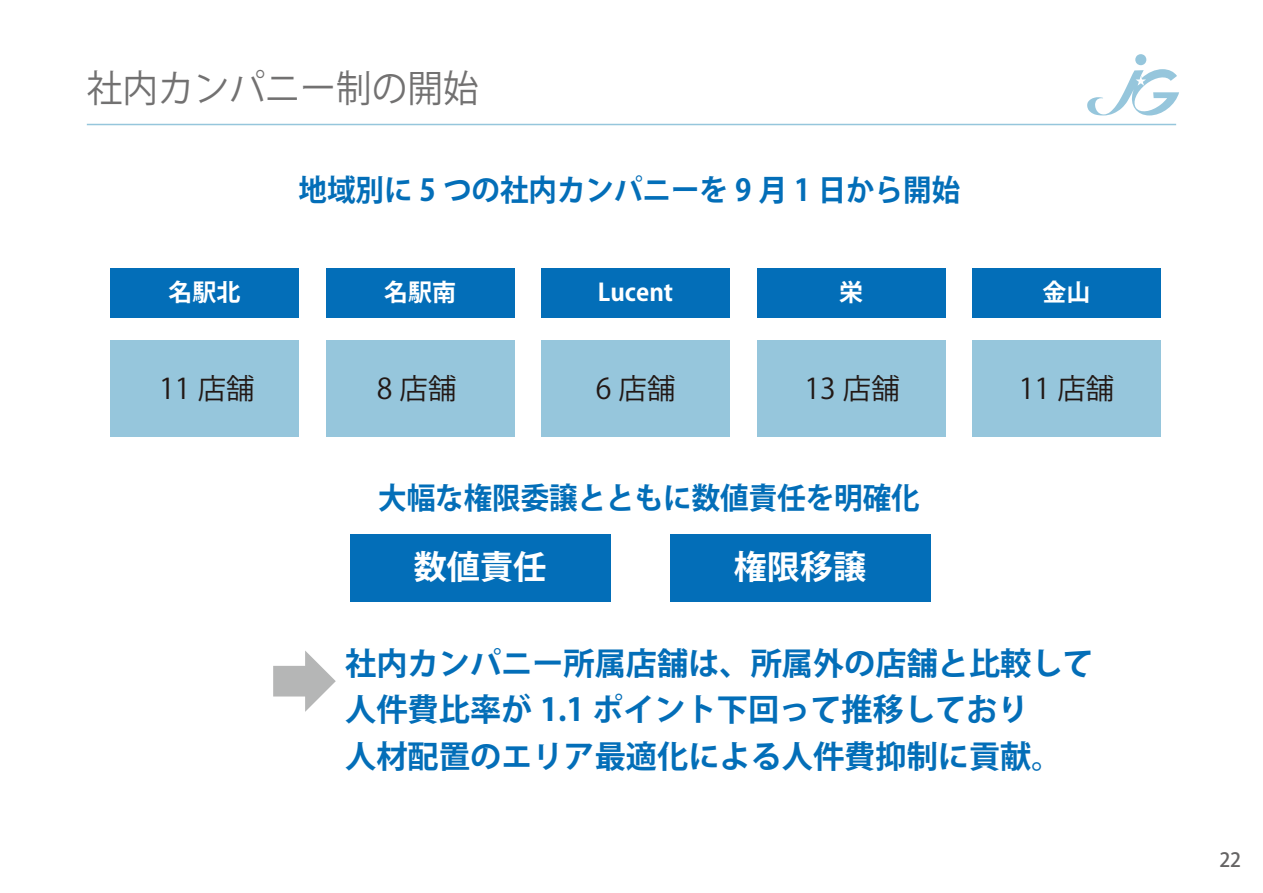
<style>
.page{position:relative;width:1263px;height:893px;background:#fff}
.page>*{position:absolute;margin:0;border:0;box-sizing:border-box;transform-origin:0 0}
.t1{font:37.5px "Koz Go Pro";color:#727171;scale:.95 1}
.t2{font:700 33px "Koz Go Pro";color:#fff}
.t3{font:700 31.5px/46.5px "Koz Go Pro";color:#036eb8}
.t4{font:700 30px "Koz Go Pro";color:#036eb8;scale:.95 1}
.t5{font:28.5px "Koz Go Pro";color:#221815}
.t6{font:700 24px "Koz Go Pro";color:#fff}
.t7{font:500 19.5px "Koz Go Pro";color:#656464}
</style>
<div class="page">
<svg style="left:1087px;top:54px;width:92px;height:61px"></svg>
<hr style="left:87px;top:124px;width:1089px;height:1px;background:#96c6dc">
<div style="left:110px;top:268px;width:189px;height:49px;background:#036eb8"></div>
<div style="left:326px;top:268px;width:188px;height:49px;background:#036eb8"></div>
<div style="left:541px;top:268px;width:189px;height:49px;background:#036eb8"></div>
<div style="left:757px;top:268px;width:188px;height:49px;background:#036eb8"></div>
<div style="left:972px;top:268px;width:189px;height:49px;background:#036eb8"></div>
<div style="left:110px;top:340px;width:189px;height:96px;background:#96c6dc"></div>
<div style="left:326px;top:340px;width:188px;height:96px;background:#96c6dc"></div>
<div style="left:541px;top:340px;width:189px;height:96px;background:#96c6dc"></div>
<div style="left:757px;top:340px;width:188px;height:96px;background:#96c6dc"></div>
<div style="left:972px;top:340px;width:189px;height:96px;background:#96c6dc"></div>
<div style="left:350px;top:534px;width:260px;height:68px;background:#036eb8"></div>
<div style="left:670px;top:534px;width:260px;height:68px;background:#036eb8"></div>
<svg style="left:273px;top:651px;width:63px;height:61px"></svg>
<p class="t1" style="left:87px;top:64px;width:414px">社内カンパニー制の開始</p>
<p class="t4" style="left:298px;top:171px;width:698px">地域別に 5 つの社内カンパニーを 9 月 1 日から開始</p>
<p class="t6" style="left:169px;top:276px;width:73px">名駅北</p>
<p class="t6" style="left:384px;top:276px;width:73px">名駅南</p>
<p class="t6" style="left:598px;top:276px;width:77px">Lucent</p>
<p class="t6" style="left:839px;top:276px;width:25px">栄</p>
<p class="t6" style="left:1042px;top:276px;width:49px">金山</p>
<p class="t5" style="left:159px;top:370px;width:97px">11 店舗</p>
<p class="t5" style="left:377px;top:370px;width:81px">8 店舗</p>
<p class="t5" style="left:596px;top:370px;width:81px">6 店舗</p>
<p class="t5" style="left:804px;top:370px;width:97px">13 店舗</p>
<p class="t5" style="left:1019px;top:370px;width:97px">11 店舗</p>
<p class="t4" style="left:378px;top:479px;width:572px">大幅な権限委譲とともに数値責任を明確化</p>
<p class="t2" style="left:414px;top:546px;width:134px">数値責任</p>
<p class="t2" style="left:734px;top:546px;width:134px">権限移譲</p>
<p class="t3" style="left:345px;top:642px;width:750px">社内カンパニー所属店舗は、所属外の店舗と比較して人件費比率が 1.1 ポイント下回って推移しており<br>人材配置のエリア最適化による人件費抑制に貢献。</p>
<p class="t7" style="left:1219px;top:847px;width:23px">22</p>
</div>
